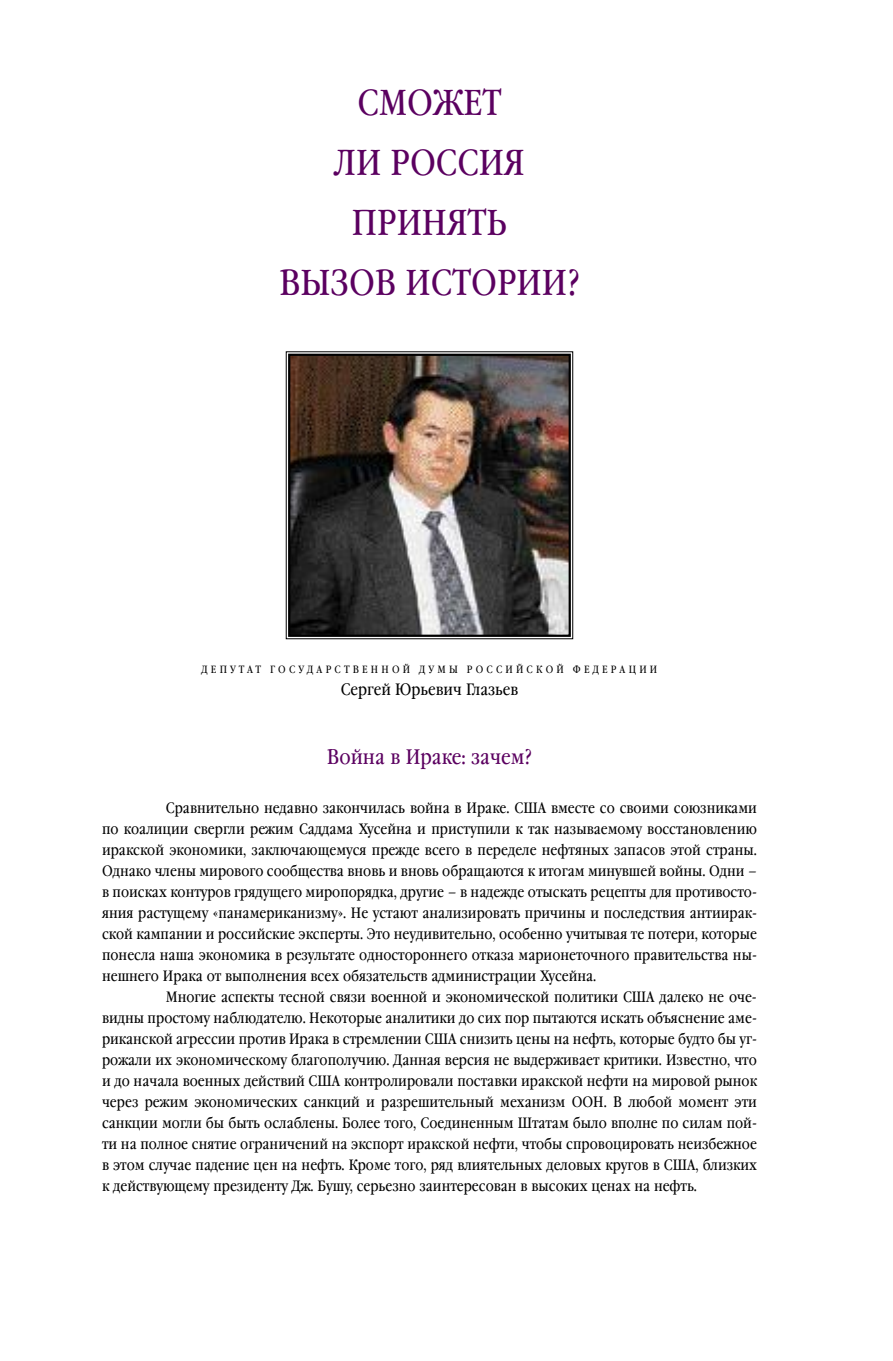
<style>
.page{position:relative;width:893px;height:1361px;background:#fff}
.page>*{position:absolute;margin:0;border:0;box-sizing:border-box;transform-origin:0 0}
.t1{font:36px/60px "Garamond Book Narrow C";color:#5b0060;text-align:center}
.t2{font:21px "Garamond Book Narrow C";color:#5b0060}
.t3{font:16.5px "Garamond Book Narrow C";color:#000}
.t4{font:15px "Garamond Book Narrow C";color:#000}
.t5{font:10.5px "Garamond Book Narrow C";letter-spacing:.305em;color:#000}
</style>
<div class="page">
<img style="left:291px;top:357px;width:277px;height:277px">
<div style="left:288px;top:354px;width:283px;height:283px;border:2px solid #000"></div>
<h1 class="t1" style="left:279px;top:72px;width:302px">СМОЖЕТ<br>ЛИ РОССИЯ<br>ПРИНЯТЬ<br>ВЫЗОВ ИСТОРИИ?</h1>
<p class="t5" style="left:202px;top:663px;width:457px">ДЕПУТАТ ГОСУДАРСТВЕННОЙ ДУМЫ РОССИЙСКОЙ ФЕДЕРАЦИИ</p>
<p class="t3" style="left:341px;top:680px;width:179px">Сергей Юрьевич Глазьев</p>
<h2 class="t2" style="left:327px;top:744px;width:207px">Война в Ираке: зачем?</h2>
<p class="t4" style="left:166px;top:799px;width:593px">Сравнительно недавно закончилась война в Ираке. США вместе со своими союзниками</p>
<p class="t4" style="left:102px;top:820px;width:656px">по коалиции свергли режим Саддама Хусейна и приступили к так называемому восстановлению</p>
<p class="t4" style="left:102px;top:841px;width:656px">иракской экономики, заключающемуся прежде всего в переделе нефтяных запасов этой страны.</p>
<p class="t4" style="left:102px;top:862px;width:656px">Однако члены мирового сообщества вновь и вновь обращаются к итогам минувшей войны. Одни –</p>
<p class="t4" style="left:102px;top:883px;width:656px">в поисках контуров грядущего миропорядка, другие – в надежде отыскать рецепты для противосто-</p>
<p class="t4" style="left:102px;top:904px;width:656px">яния растущему «панамериканизму». Не устают анализировать причины и последствия антиирак-</p>
<p class="t4" style="left:102px;top:925px;width:656px">ской кампании и российские эксперты. Это неудивительно, особенно учитывая те потери, которые</p>
<p class="t4" style="left:102px;top:946px;width:656px">понесла наша экономика в результате одностороннего отказа марионеточного правительства ны-</p>
<p class="t4" style="left:102px;top:967px;width:496px">нешнего Ирака от выполнения всех обязательств администрации Хусейна.</p>
<p class="t4" style="left:166px;top:988px;width:593px">Многие аспекты тесной связи военной и экономической политики США далеко не оче-</p>
<p class="t4" style="left:102px;top:1009px;width:656px">видны простому наблюдателю. Некоторые аналитики до сих пор пытаются искать объяснение аме-</p>
<p class="t4" style="left:102px;top:1030px;width:656px">риканской агрессии против Ирака в стремлении США снизить цены на нефть, которые будто бы уг-</p>
<p class="t4" style="left:102px;top:1051px;width:656px">рожали их экономическому благополучию. Данная версия не выдерживает критики. Известно, что</p>
<p class="t4" style="left:102px;top:1072px;width:656px">и до начала военных действий США контролировали поставки иракской нефти на мировой рынок</p>
<p class="t4" style="left:102px;top:1093px;width:656px">через режим экономических санкций и разрешительный механизм ООН. В любой момент эти</p>
<p class="t4" style="left:102px;top:1114px;width:656px">санкции могли бы быть ослаблены. Более того, Соединенным Штатам было вполне по силам пой-</p>
<p class="t4" style="left:102px;top:1135px;width:656px">ти на полное снятие ограничений на экспорт иракской нефти, чтобы спровоцировать неизбежное</p>
<p class="t4" style="left:102px;top:1156px;width:656px">в этом случае падение цен на нефть. Кроме того, ряд влиятельных деловых кругов в США, близких</p>
<p class="t4" style="left:102px;top:1177px;width:596px">к действующему президенту Дж. Бушу, серьезно заинтересован в высоких ценах на нефть.</p>
</div>
